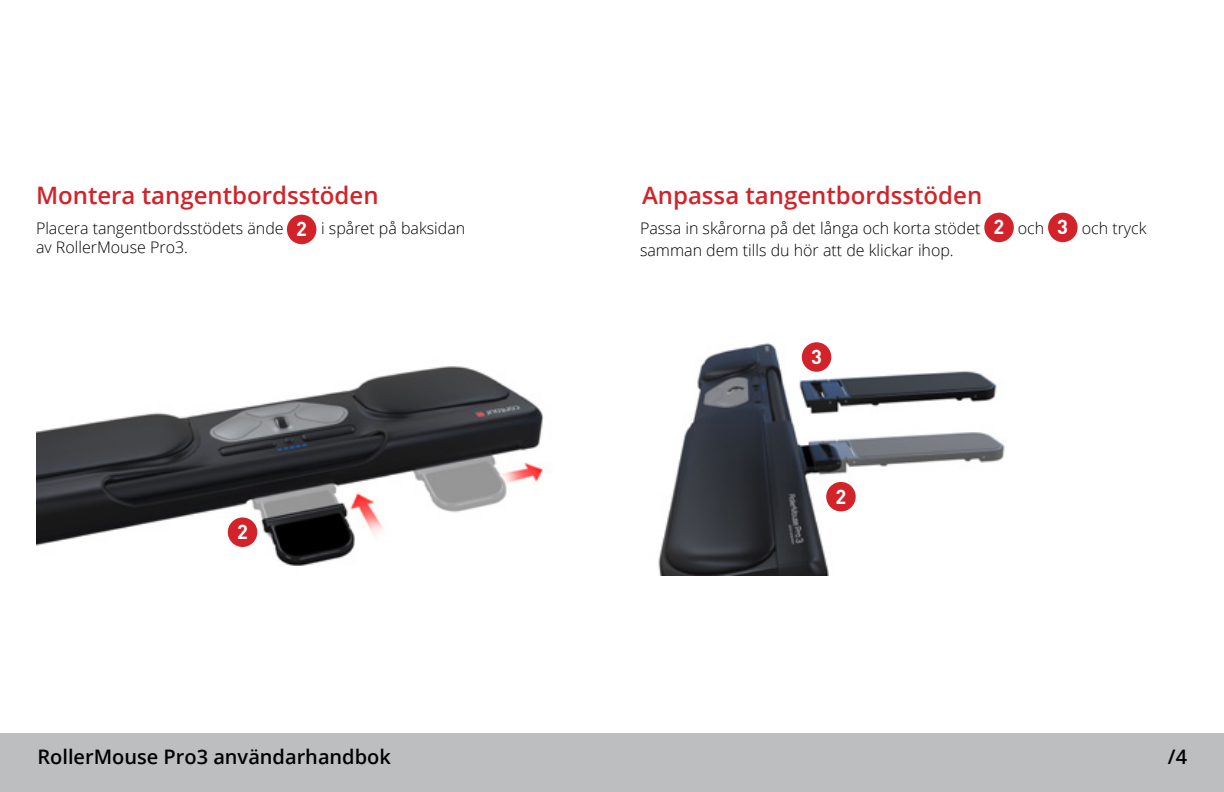
<style>
.page{position:relative;width:1224px;height:792px;background:#fff}
.page>*{position:absolute;margin:0;border:0;box-sizing:border-box;transform-origin:0 0}
.t1{font:600 24px "Open Sans";color:#d2232a}
.t2{font:600 20px "Open Sans";color:#000}
.t3{font:700 20px "DINOT";color:#fff}
.t4{font:300 16px "Open Sans";color:#000}
</style>
<div class="page">
<div style="left:0;top:733px;width:1224px;height:59px;background:#bcbec0"></div>
<img style="left:658px;top:342px;width:348px;height:233px">
<div style="left:287px;top:215px;width:29px;height:29px;background:#d2232a;border-radius:50%"></div>
<div style="left:984px;top:213px;width:30px;height:29px;background:#d2232a;border-radius:50%"></div>
<div style="left:826px;top:482px;width:30px;height:29px;background:#d2232a;border-radius:50%"></div>
<div style="left:1048px;top:213px;width:30px;height:29px;background:#d2232a;border-radius:50%"></div>
<div style="left:802px;top:342px;width:29px;height:30px;background:#d2232a;border-radius:50%"></div>
<img style="left:36px;top:366px;width:508px;height:200px">
<div style="left:228px;top:517px;width:29px;height:30px;background:#d2232a;border-radius:50%"></div>
<h1 class="t1" style="left:36px;top:179px;width:344px">Montera tangentbordsstöden</h1>
<p class="t4" style="left:36px;top:217px;width:249px">Placera tangentbordsstödets ände</p>
<p class="t4" style="left:321px;top:217px;width:146px">i spåret på baksidan</p>
<p class="t4" style="left:36px;top:236px;width:154px">av RollerMouse Pro3.</p>
<h1 class="t1" style="left:642px;top:179px;width:342px">Anpassa tangentbordsstöden</h1>
<p class="t3" style="left:296px;top:216px;width:12px">2</p>
<p class="t3" style="left:994px;top:214px;width:12px">2</p>
<p class="t3" style="left:1057px;top:214px;width:12px">3</p>
<p class="t4" style="left:640px;top:217px;width:342px">Passa in skårorna på det långa och korta stödet</p>
<p class="t4" style="left:1018px;top:217px;width:28px">och</p>
<p class="t4" style="left:1082px;top:217px;width:66px">och tryck</p>
<p class="t4" style="left:640px;top:239px;width:315px">samman dem tills du hör att de klickar ihop.</p>
<p class="t3" style="left:237px;top:519px;width:12px">2</p>
<p class="t3" style="left:811px;top:344px;width:12px">3</p>
<p class="t3" style="left:835px;top:483px;width:12px">2</p>
<p class="t2" style="left:37px;top:743px;width:355px">RollerMouse Pro3 användarhandbok</p>
<p class="t2" style="left:1168px;top:743px;width:21px">/4</p>
</div>
